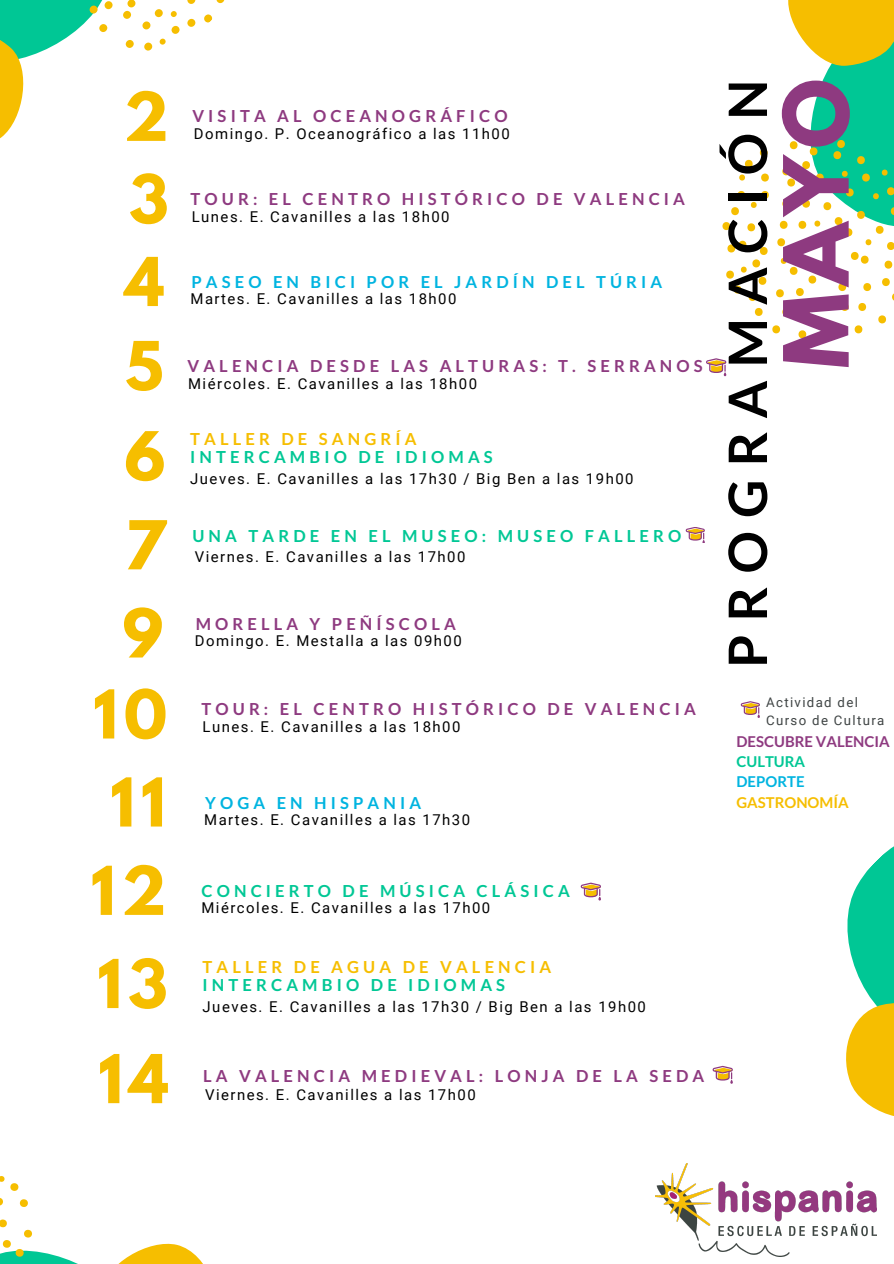
<style>
.page{position:relative;width:894px;height:1264px;background:#fff}
.page>*{position:absolute;margin:0;border:0;box-sizing:border-box;transform-origin:0 0}
.t1{font:700 79.5px "League Spartan";color:#8e3a80}
.t2{font:700 59.55px "League Spartan";letter-spacing:.1em;color:#f6be00}
.t3{font:700 52.95px "Lato";letter-spacing:.25em;color:#000}
.t4{font:700 16.5px "Lato";letter-spacing:.25em;color:#8e3a80}
.t5{font:700 16.5px "Lato";letter-spacing:.25em;color:#00c795}
.t6{font:700 16.5px "Lato";letter-spacing:.25em;color:#00b4e0}
.t7{font:700 16.5px "Lato";letter-spacing:.25em;color:#f6be00}
.t8{font:14.85px "Roboto";letter-spacing:.1em;color:#000}
.t9{font:700 14.85px "Lato";color:#8e3a80}
.t10{font:700 14.85px "Lato";color:#f6be00}
.t11{font:700 14.85px "Lato";color:#00c795}
.t12{font:700 14.85px "Lato";color:#00b4e0}
.t13{font:13.2px "Roboto";letter-spacing:.1em;color:#3f4444}
</style>
<div class="page">
<svg style="left:722px;top:0;width:171px;height:338px"></svg>
<img style="left:655px;top:1163px;width:221px;height:93px">
<svg style="left:0;top:0;width:225px;height:139px"></svg>
<svg style="left:846px;top:847px;width:47px;height:269px"></svg>
<svg style="left:0;top:1219px;width:203px;height:44px"></svg>
<svg style="left:0;top:1176px;width:28px;height:31px"></svg>
<svg style="left:740px;top:701px;width:19px;height:16px"></svg>
<svg style="left:685px;top:527px;width:19px;height:16px"></svg>
<svg style="left:580px;top:882px;width:20px;height:18px"></svg>
<svg style="left:706px;top:358px;width:20px;height:18px"></svg>
<svg style="left:712px;top:1065px;width:20px;height:18px"></svg>
<p class="t2" style="left:124px;top:87px;width:46px">2</p>
<p class="t1" style="left:776px;top:368px;width:291px;rotate:-90deg">MAYO</p>
<p class="t3" style="left:714px;top:668px;width:589px;rotate:-90deg">PROGRAMACIÓN</p>
<p class="t4" style="left:192px;top:106px;width:316px">VISITA AL OCEANOGRÁFICO</p>
<p class="t8" style="left:194px;top:126px;width:317px">Domingo. P. Oceanográfico a las 11h00</p>
<p class="t2" style="left:129px;top:170px;width:41px">3</p>
<p class="t4" style="left:190px;top:189px;width:496px">TOUR: EL CENTRO HISTÓRICO DE VALENCIA</p>
<p class="t8" style="left:192px;top:208px;width:259px">Lunes. E. Cavanilles a las 18h00</p>
<p class="t2" style="left:125px;top:252px;width:41px">4</p>
<p class="t6" style="left:191px;top:272px;width:472px">PASEO EN BICI POR EL JARDÍN DEL TÚRIA</p>
<p class="t8" style="left:190px;top:291px;width:267px">Martes. E. Cavanilles a las 18h00</p>
<p class="t2" style="left:125px;top:336px;width:40px">5</p>
<p class="t4" style="left:187px;top:355px;width:516px">VALENCIA DESDE LAS ALTURAS: T. SERRANOS</p>
<p class="t8" style="left:188px;top:375px;width:290px">Miércoles. E. Cavanilles a las 18h00</p>
<p class="t7" style="left:190px;top:429px;width:228px">TALLER DE SANGRÍA</p>
<p class="t5" style="left:190px;top:447px;width:304px">INTERCAMBIO DE IDIOMAS</p>
<p class="t8" style="left:190px;top:470px;width:445px">Jueves. E. Cavanilles a las 17h30 / Big Ben a las 19h00</p>
<p class="t2" style="left:124px;top:426px;width:43px">6</p>
<p class="t2" style="left:124px;top:515px;width:43px">7</p>
<p class="t5" style="left:192px;top:525px;width:490px">UNA TARDE EN EL MUSEO: MUSEO FALLERO</p>
<p class="t8" style="left:195px;top:548px;width:272px">Viernes. E. Cavanilles a las 17h00</p>
<p class="t2" style="left:122px;top:604px;width:43px">9</p>
<p class="t4" style="left:196px;top:614px;width:261px">MORELLA Y PEÑÍSCOLA</p>
<p class="t8" style="left:195px;top:632px;width:268px">Domingo. E. Mestalla a las 09h00</p>
<p class="t2" style="left:93px;top:685px;width:75px">10</p>
<p class="t2" style="left:110px;top:773px;width:57px">11</p>
<p class="t2" style="left:91px;top:861px;width:77px">12</p>
<p class="t2" style="left:97px;top:954px;width:72px">13</p>
<p class="t2" style="left:98px;top:1049px;width:72px">14</p>
<p class="t4" style="left:201px;top:699px;width:496px">TOUR: EL CENTRO HISTÓRICO DE VALENCIA</p>
<p class="t8" style="left:202px;top:718px;width:259px">Lunes. E. Cavanilles a las 18h00</p>
<p class="t6" style="left:205px;top:792px;width:217px">YOGA EN HISPANIA</p>
<p class="t8" style="left:204px;top:811px;width:267px">Martes. E. Cavanilles a las 17h30</p>
<p class="t5" style="left:201px;top:881px;width:370px">CONCIERTO DE MÚSICA CLÁSICA</p>
<p class="t8" style="left:201px;top:899px;width:290px">Miércoles. E. Cavanilles a las 17h00</p>
<p class="t7" style="left:202px;top:956px;width:350px">TALLER DE AGUA DE VALENCIA</p>
<p class="t5" style="left:202px;top:974px;width:304px">INTERCAMBIO DE IDIOMAS</p>
<p class="t8" style="left:202px;top:997px;width:445px">Jueves. E. Cavanilles a las 17h30 / Big Ben a las 19h00</p>
<p class="t4" style="left:203px;top:1066px;width:502px">LA VALENCIA MEDIEVAL: LONJA DE LA SEDA</p>
<p class="t8" style="left:205px;top:1085px;width:272px">Viernes. E. Cavanilles a las 17h00</p>
<p class="t13" style="left:766px;top:694px;width:93px">Actividad del</p>
<p class="t13" style="left:766px;top:712px;width:120px">Curso de Cultura</p>
<p class="t9" style="left:736px;top:732px;width:155px">DESCUBRE VALENCIA</p>
<p class="t11" style="left:736px;top:752px;width:70px">CULTURA</p>
<p class="t12" style="left:736px;top:772px;width:69px">DEPORTE</p>
<p class="t10" style="left:736px;top:793px;width:114px">GASTRONOMÍA</p>
</div>
